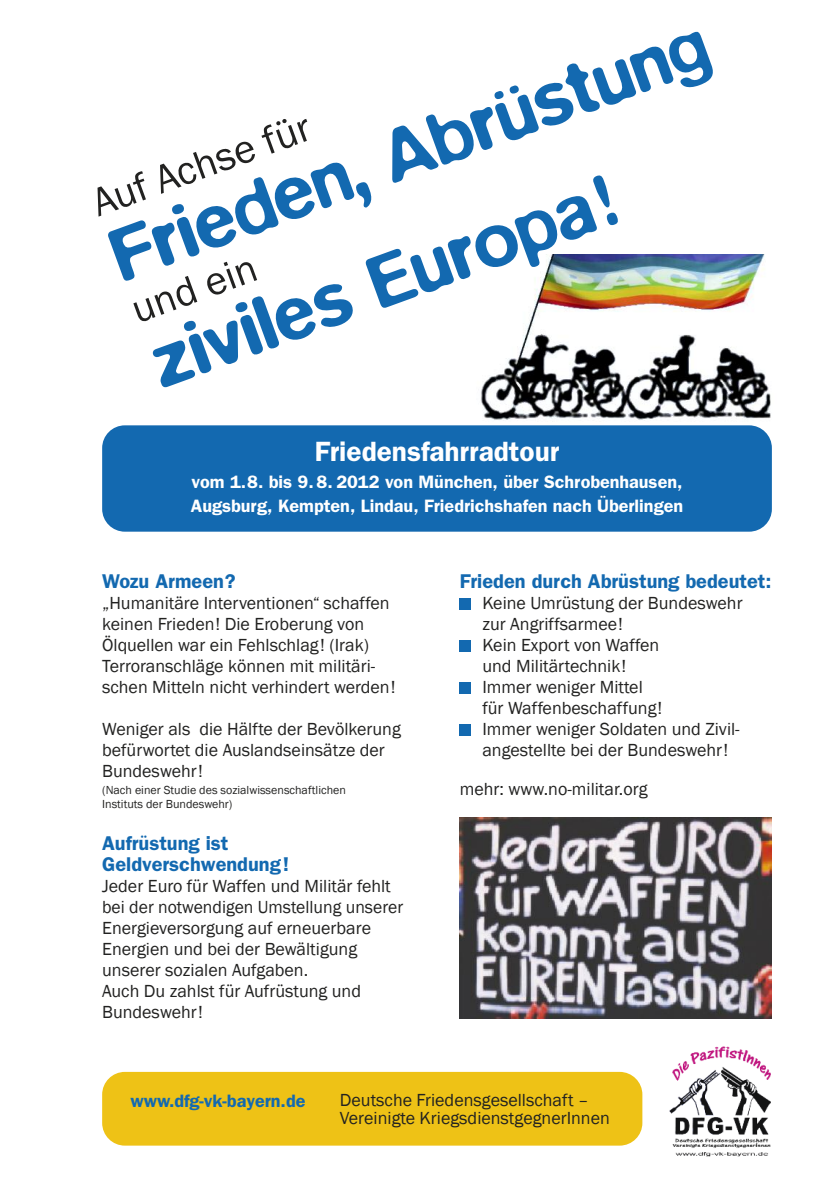
<style>
.page{position:relative;width:840px;height:1191px;background:#fff}
.page>*{position:absolute;margin:0;border:0;box-sizing:border-box;transform-origin:0 0}
.t1{font:500 76px "Blur";color:#1369b0}
.t2{font:41.2px "Franklin Gothic";color:#222221}
.t3{font:600 28px "Franklin Gothic";color:#fff}
.t4{font:600 20px/21px "Franklin Gothic";color:#1369b0}
.t5{font:18px/21px "Franklin Gothic";color:#222221}
.t6{font:600 18px/24px "Franklin Gothic";color:#fff}
.t7{font:600 18px "Franklin Gothic";color:#1369b0}
.t8{font:12px/14px "Franklin Gothic";color:#222221}
</style>
<div class="page">
<img style="left:481px;top:255px;width:291px;height:217px">
<div style="left:102px;top:425px;width:669px;height:106px;background:#1369b0;border-radius:23px"></div>
<div style="left:459px;top:598px;width:12px;height:11px;background:#1369b0"></div>
<div style="left:459px;top:640px;width:12px;height:11px;background:#1369b0"></div>
<div style="left:459px;top:682px;width:12px;height:11px;background:#1369b0"></div>
<div style="left:459px;top:724px;width:12px;height:11px;background:#1369b0"></div>
<img style="left:459px;top:817px;width:312px;height:201px">
<div style="left:102px;top:1071px;width:540px;height:74px;background:#eec216;border-radius:23px"></div>
<img style="left:669px;top:1046px;width:102px;height:111px">
<h1 class="t1" style="left:98px;top:216px;width:631px;rotate:-20deg">Frieden, Abrüstung</h1>
<h2 class="t2" style="left:85px;top:181px;width:230px;rotate:-20deg">Auf Achse für</h2>
<h1 class="t1" style="left:137px;top:323px;width:491px;rotate:-20deg">ziviles Europa!</h1>
<h2 class="t2" style="left:124px;top:288px;width:132px;rotate:-20deg">und ein</h2>
<h3 class="t3" style="left:314px;top:434px;width:246px">Friedensfahrradtour</h3>
<p class="t6" style="left:191px;top:469px;width:493px">vom 1.8. bis 9. 8. 2012 von München, über Schrobenhausen,<br>Augsburg, Kempten, Lindau, Friedrichshafen nach Überlingen</p>
<p class="t4" style="left:102px;top:570px;width:135px">Wozu Armeen?</p>
<p class="t5" style="left:102px;top:592px;width:295px">„Humanitäre Interventionen“ schaffen keinen Frieden! Die Eroberung von Ölquellen war ein Fehlschlag! (Irak)<br>Terroranschläge können mit militäri&shy;schen Mitteln nicht verhindert werden!</p>
<p class="t5" style="left:102px;top:718px;width:300px">Weniger als die Hälfte der Bevölkerung befürwortet die Auslandseinsätze der<br>Bundeswehr!</p>
<p class="t8" style="left:102px;top:783px;width:245px">(Nach einer Studie des sozialwissenschaftlichen<br>Instituts der Bundeswehr)</p>
<p class="t4" style="left:102px;top:832px;width:188px">Aufrüstung ist<br>Geldverschwendung!</p>
<p class="t5" style="left:102px;top:875px;width:302px">Jeder Euro für Waffen und Militär fehlt bei der notwendigen Umstellung unserer<br>Energieversorgung auf erneuerbare<br>Energien und bei der Bewältigung unserer sozialen Aufgaben.<br>Auch Du zahlst für Aufrüstung und<br>Bundeswehr!</p>
<p class="t4" style="left:459px;top:570px;width:313px">Frieden durch Abrüstung bedeutet:</p>
<p class="t5" style="left:482px;top:592px;width:261px">Keine Umrüstung der Bundeswehr zur Angriffsarmee!<br>Kein Export von Waffen<br>und Militärtechnik!<br>Immer weniger Mittel<br>für Waffenbeschaffung!<br>Immer weniger Soldaten und Zivil&shy;angestellte bei der Bundeswehr!</p>
<p class="t5" style="left:459px;top:778px;width:189px">mehr: www.no-militar.org</p>
<p class="t7" style="left:130px;top:1089px;width:176px">www.dfg-vk-bayern.de</p>
<p class="t5" style="left:340px;top:1091px;width:271px;line-height:18px">Deutsche Friedensgesellschaft –<br>Vereinigte KriegsdienstgegnerInnen</p>
</div>
